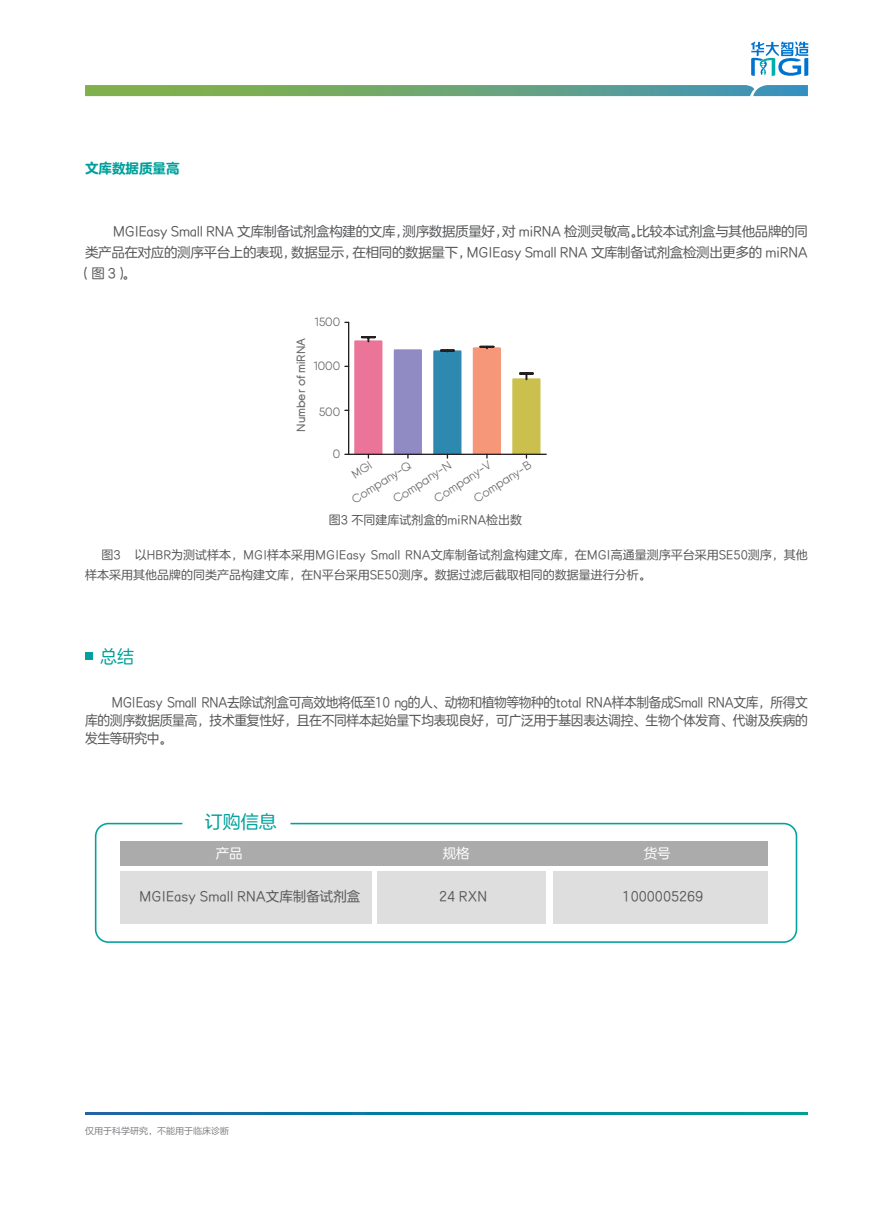
<style>
.page{position:relative;width:893px;height:1212px;background:#fff}
.page>*{position:absolute;margin:0;border:0;box-sizing:border-box;transform-origin:0 0}
.t1{font:18px "FZLANTY K GBK1 0";color:#00a19c}
.t2{font:18px "FZLANTY K GBK1 0";color:#00a19c;scale:.94 1}
.t3{font:13.5px/18px "FZLANTY K GBK1 0";letter-spacing:-.025em;color:#57585a;text-align:justify;scale:.94 1}
.t4{font:13.5px "FZLANTY K GBK1 0";letter-spacing:-.025em;color:#57585a}
.t5{font:13.5px "FZLANTY K GBK1 0";color:#57585a}
.t6{font:13.5px "FZLANTY DAK GBK1 0";color:#00a19c}
.t7{font:13.5px "FZLANTY K GBK1 0";color:#fff}
.t8{font:12px/19.5px "FZLANTY K GBK1 0";color:#57585a}
.t9{font:12px "BGI";color:#6c6d70}
.t10{font:500 12px "BGI";color:#6c6d70}
.t11{font:9px "FZLANTY K GBK1 0";color:#808285}
</style>
<div class="page">
<svg style="left:85px;top:1112px;width:723px;height:2px"></svg>
<svg style="left:85px;top:85px;width:723px;height:11px;background:#69a57a"></svg>
<div style="left:85px;top:652px;width:7px;height:8px;background:#00a19c"></div>
<div style="left:120px;top:871px;width:251px;height:52px;background:#dedede"></div>
<div style="left:377px;top:871px;width:168px;height:52px;background:#dedede"></div>
<div style="left:553px;top:871px;width:215px;height:52px;background:#dedede"></div>
<div style="left:120px;top:841px;width:648px;height:24px;background:#ababac"></div>
<div style="left:95px;top:823px;width:702px;height:120px;border:2px solid #00a19c;border-radius:13px"></div>
<div style="left:355px;top:341px;width:27px;height:113px;background:#eb7598"></div>
<div style="left:354px;top:340px;width:28px;height:114px;border:2px solid #eb7598"></div>
<svg style="left:362px;top:336px;width:13px;height:5px"></svg>
<div style="left:395px;top:350px;width:26px;height:104px;background:#918bc3"></div>
<div style="left:394px;top:349px;width:28px;height:105px;border:2px solid #918bc3"></div>
<div style="left:434px;top:351px;width:27px;height:103px;background:#2e89b0"></div>
<div style="left:433px;top:350px;width:28px;height:104px;border:2px solid #2e89b0"></div>
<svg style="left:441px;top:349px;width:13px;height:2px"></svg>
<div style="left:474px;top:348px;width:26px;height:106px;background:#f6977a"></div>
<div style="left:473px;top:347px;width:28px;height:107px;border:2px solid #f6977a"></div>
<svg style="left:480px;top:346px;width:13px;height:2px"></svg>
<div style="left:513px;top:379px;width:27px;height:75px;background:#cbc04e"></div>
<div style="left:512px;top:378px;width:28px;height:76px;border:2px solid #cbc04e"></div>
<svg style="left:520px;top:372px;width:13px;height:7px"></svg>
<hr style="left:349px;top:454px;width:197px;height:1px;background:#231f20">
<hr style="left:348px;top:322px;width:1px;height:132px;background:#231f20">
<svg style="left:751px;top:41px;width:57px;height:35px"></svg>
<svg style="left:345px;top:454px;width:25px;height:5px"></svg>
<p class="t6" style="left:85px;top:161px;width:96px">文库数据质量高</p>
<p class="t4" style="left:113px;top:224px;width:697px">MGIEasy Small RNA 文库制备试剂盒构建的文库，测序数据质量好，对 miRNA 检测灵敏高。比较本试剂盒与其他品牌的同</p>
<p class="t4" style="left:85px;top:245px;width:724px">类产品在对应的测序平台上的表现，数据显示，在相同的数据量下，MGIEasy Small RNA 文库制备试剂盒检测出更多的 miRNA</p>
<p class="t4" style="left:78px;top:266px;width:59px">（图 3）。</p>
<p class="t10" style="left:295px;top:432px;width:95px;rotate:-90deg">Number of miRNA</p>
<p class="t9" style="left:315px;top:316px;width:27px">1500</p>
<p class="t9" style="left:314px;top:360px;width:28px">1000</p>
<p class="t9" style="left:319px;top:406px;width:23px">500</p>
<p class="t9" style="left:333px;top:448px;width:9px">0</p>
<p class="t9" style="left:432px;top:495px;width:67px;rotate:-33deg">Company-V</p>
<p class="t9" style="left:350px;top:496px;width:70px;rotate:-33deg">Company-Q</p>
<p class="t9" style="left:472px;top:495px;width:67px;rotate:-33deg">Company-B</p>
<p class="t9" style="left:391px;top:495px;width:68px;rotate:-33deg">Company-N</p>
<p class="t8" style="left:329px;top:511px;width:195px">图3 不同建库试剂盒的miRNA检出数</p>
<p class="t8" style="left:85px;top:546px;width:724px;text-indent:17px">图3 以HBR为测试样本，MGI样本采用MGIEasy Small RNA文库制备试剂盒构建文库，在MGI高通量测序平台采用SE50测序，其他样本采用其他品牌的同类产品构建文库，在N平台采用SE50测序。数据过滤后截取相同的数据量进行分析。</p>
<h1 class="t2" style="left:100px;top:647px;width:38px">总结</h1>
<p class="t3" style="left:85px;top:694px;width:770px;text-indent:26px">MGIEasy Small RNA去除试剂盒可高效地将低至10 ng的人、动物和植物等物种的total RNA样本制备成Small RNA文库，所得文库的测序数据质量高，技术重复性好，且在不同样本起始量下均表现良好，可广泛用于基因表达调控、生物个体发育、代谢及疾病的发生等研究中。</p>
<h1 class="t1" style="left:205px;top:812px;width:73px">订购信息</h1>
<p class="t7" style="left:216px;top:846px;width:28px">产品</p>
<p class="t7" style="left:443px;top:846px;width:28px">规格</p>
<p class="t7" style="left:644px;top:846px;width:28px">货号</p>
<p class="t5" style="left:139px;top:889px;width:223px">MGIEasy Small RNA文库制备试剂盒</p>
<p class="t4" style="left:439px;top:889px;width:49px">24 RXN</p>
<p class="t5" style="left:623px;top:889px;width:82px">1000005269</p>
<p class="t11" style="left:85px;top:1126px;width:146px">仅用于科学研究，不能用于临床诊断</p>
</div>
